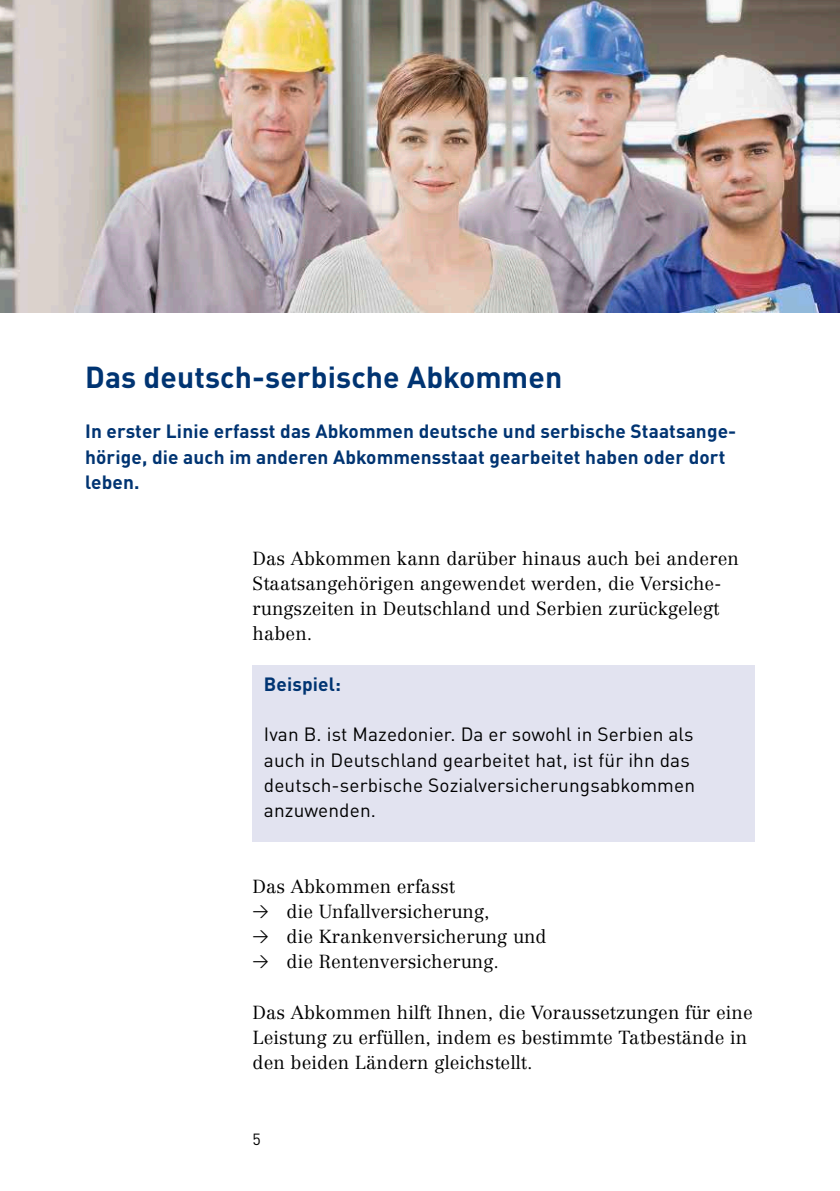
<style>
.page{position:relative;width:840px;height:1191px;background:#fff}
.page>*{position:absolute;margin:0;border:0;box-sizing:border-box;transform-origin:0 0}
.t1{font:700 30px "DIN Pro";letter-spacing:.005em;color:#003472}
.t2{font:19px/25.2px "DIN Pro";letter-spacing:.005em;color:#000}
.t3{font:700 19px/25.2px "DIN Pro";letter-spacing:.005em;color:#003472}
.t4{font:300 18.6px/25.2px "Centennial LT Pro";letter-spacing:.005em;color:#000}
.t5{font:16px "DIN Pro";color:#000}
.s1{font-family:"DIN Regular Alternate";font-weight:400;font-size:16px}
</style>
<div class="page">
<img style="left:0;top:0;width:839px;height:312px">
<div style="left:252px;top:665px;width:502px;height:177px;background:#e2e3f0"></div>
<h2 class="t1" style="left:85px;top:352px;width:478px">Das deutsch-serbische Abkommen</h2>
<p class="t3" style="left:85px;top:417px;width:652px">In erster Linie erfasst das Abkommen deutsche und serbische Staatsange&shy;hörige, die auch im anderen Abkommensstaat gearbeitet haben oder dort leben.</p>
<p class="t4" style="left:252px;top:545px;width:487px">Das Abkommen kann darüber hinaus auch bei anderen Staatsangehörigen angewendet werden, die Versiche&shy;rungszeiten in Deutschland und Serbien zurückgelegt haben.</p>
<h3 class="t3" style="left:264px;top:669px;width:79px">Beispiel:</h3>
<p class="t2" style="left:264px;top:720px;width:432px">Ivan B. ist Mazedonier. Da er sowohl in Serbien als auch in Deutschland gearbeitet hat, ist für ihn das deutsch-serbische Sozialversicherungsabkommen anzuwenden.</p>
<p class="t4" style="left:252px;top:873px;width:204px">Das Abkommen erfasst</p>
<p class="t4" style="left:252px;top:898px;width:238px"><span class="s1">&gt;</span> die Unfallversicherung,</p>
<p class="t4" style="left:252px;top:924px;width:295px"><span class="s1">&gt;</span> die Krankenversicherung und</p>
<p class="t4" style="left:252px;top:949px;width:248px"><span class="s1">&gt;</span> die Rentenversicherung.</p>
<p class="t4" style="left:252px;top:999px;width:501px">Das Abkommen hilft Ihnen, die Voraussetzungen für eine<br>Leistung zu erfüllen, indem es bestimmte Tatbestände in den beiden Ländern gleichstellt.</p>
<p class="t5" style="left:252px;top:1126px;width:10px">5</p>
</div>
